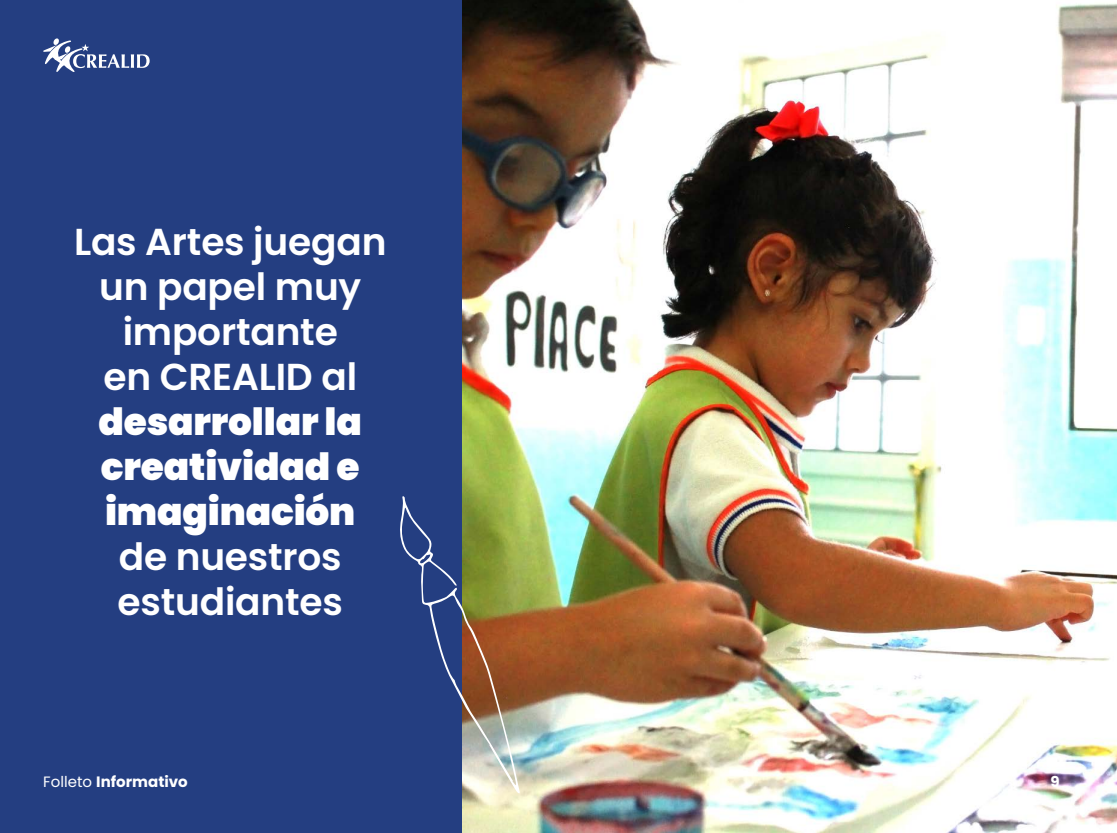
<style>
.page{position:relative;width:1117px;height:833px;background:#fff}
.page>*{position:absolute;margin:0;border:0;box-sizing:border-box;transform-origin:0 0}
.t1{font:600 37.5px/45px "Poppins";letter-spacing:-.005em;color:#fff;text-align:center}
.t2{font:900 37.5px/45px "Poppins";letter-spacing:-.005em;color:#fff;text-align:justify}
.t3{font:700 15px "Poppins";color:#fff}
.s1{font-weight:400}
</style>
<div class="page">
<img style="left:461px;top:0;width:655px;height:833px">
<div style="left:0;top:0;width:461px;height:833px;background:#243e81"></div>
<svg style="left:43px;top:38px;width:107px;height:34px"></svg>
<svg style="left:400px;top:496px;width:119px;height:297px"></svg>
<p class="t1" style="left:74px;top:220px;width:314px">Las Artes juegan un papel muy importante<br>en CREALID al</p>
<p class="t2" style="left:98px;top:400px;width:265px">desarrollar la creatividad e imaginación</p>
<p class="t1" style="left:117px;top:535px;width:227px;text-align:left">de nuestros estudiantes</p>
<p class="t3" style="left:43px;top:773px;width:146px"><span class="s1">Folleto</span> Informativo</p>
<p class="t3" style="left:1050px;top:773px;width:11px">9</p>
</div>
